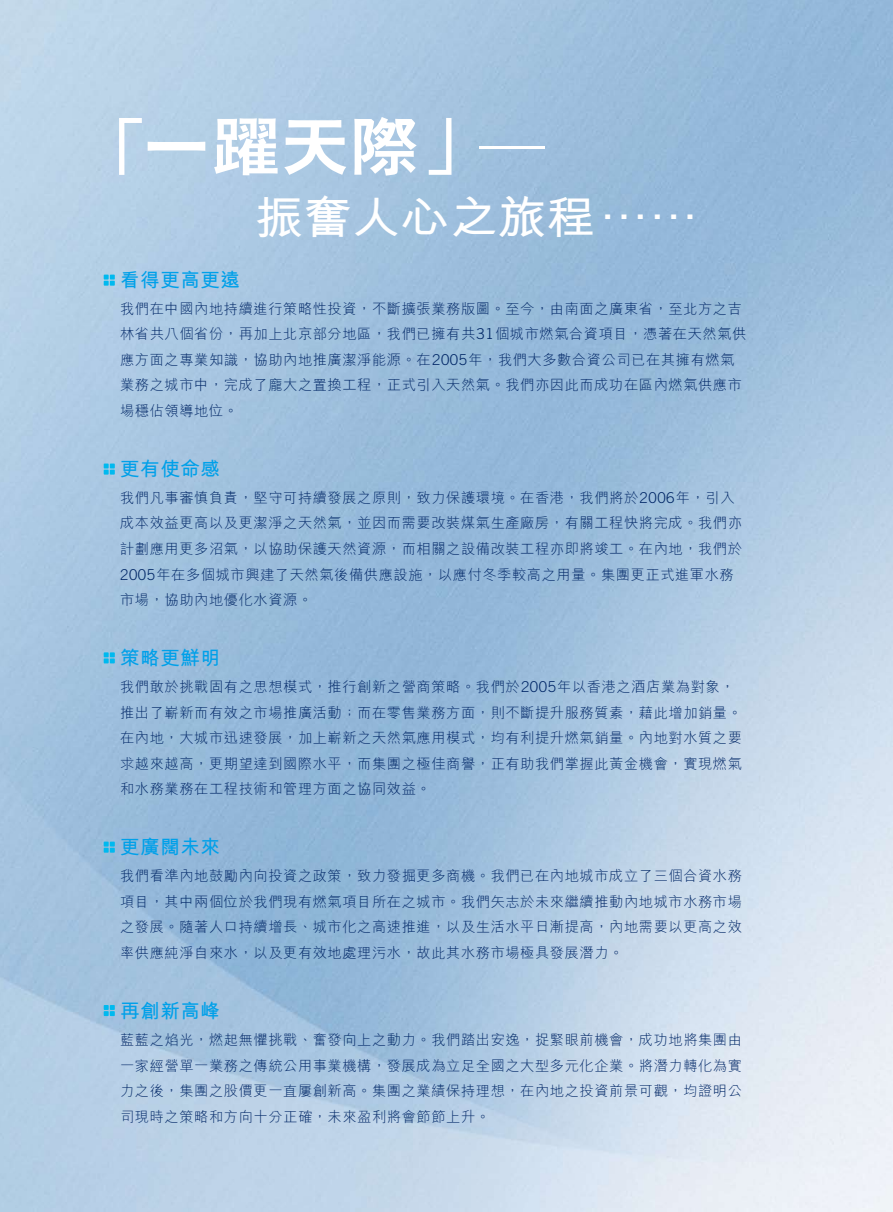
<style>
.page{position:relative;width:893px;height:1212px;background:#fff}
.page>*{position:absolute;margin:0;border:0;box-sizing:border-box;transform-origin:0 0}
.t1{font:800 63px "C Hei 2 HK";color:#fff;scale:1.08 1}
.t2{font:700 45px "M Hei HK";color:#fff;scale:1.08 1}
.t3{font:700 19.5px "M Hei HK";letter-spacing:.03em;color:#00a0e9}
.t4{font:300 14.25px/25.5px "M Hei HK";letter-spacing:.04em;color:#002666}
.s1{font-size:60px}
.s2{font-family:"Trade Gothic";font-size:15px}
</style>
<div class="page">
<img style="left:0;top:0;width:893px;height:1212px">
<svg style="left:104px;top:275px;width:11px;height:11px"></svg>
<svg style="left:104px;top:463px;width:11px;height:12px"></svg>
<svg style="left:104px;top:652px;width:11px;height:11px"></svg>
<svg style="left:104px;top:841px;width:11px;height:12px"></svg>
<svg style="left:104px;top:1005px;width:11px;height:11px"></svg>
<h1 class="t1" style="left:83px;top:105px;width:428px">「一躍天際」<span class="s1">—</span></h1>
<h2 class="t2" style="left:255px;top:185px;width:412px">振奮人心之旅程……</h2>
<h3 class="t3" style="left:120px;top:265px;width:121px">看得更高更遠</h3>
<p class="t4" style="left:120px;top:295px;width:628px">我們在中國內地持續進行策略性投資，不斷擴張業務版圖。至今，由南面之廣東省，至北方之吉林省共八個省份，再加上北京部分地區，我們已擁有共<span class="s2">31</span>個城市燃氣合資項目，憑著在天然氣供應方面之專業知識，協助內地推廣潔淨能源。在<span class="s2">2005</span>年，我們大多數合資公司已在其擁有燃氣業務之城市中，完成了龐大之置換工程，正式引入天然氣。我們亦因此而成功在區內燃氣供應市場穩佔領導地位。</p>
<h3 class="t3" style="left:120px;top:455px;width:101px">更有使命感</h3>
<p class="t4" style="left:120px;top:484px;width:623px">我們凡事審慎負責，堅守可持續發展之原則，致力保護環境。在香港，我們將於<span class="s2">2006</span>年，引入成本效益更高以及更潔淨之天然氣，並因而需要改裝煤氣生產廠房，有關工程快將完成。我們亦計劃應用更多沼氣，以協助保護天然資源，而相關之設備改裝工程亦即將竣工。在內地，我們於<span class="s2">2005</span>年在多個城市興建了天然氣後備供應設施，以應付冬季較高之用量。集團更正式進軍水務市場，協助內地優化水資源。</p>
<h3 class="t3" style="left:120px;top:644px;width:101px">策略更鮮明</h3>
<p class="t4" style="left:120px;top:674px;width:623px">我們敢於挑戰固有之思想模式，推行創新之營商策略。我們於<span class="s2">2005</span>年以香港之酒店業為對象，推出了嶄新而有效之市場推廣活動；而在零售業務方面，則不斷提升服務質素，藉此增加銷量。在內地，大城市迅速發展，加上嶄新之天然氣應用模式，均有利提升燃氣銷量。內地對水質之要求越來越高，更期望達到國際水平，而集團之極佳商譽，正有助我們掌握此黃金機會，實現燃氣和水務業務在工程技術和管理方面之協同效益。</p>
<h3 class="t3" style="left:120px;top:833px;width:101px">更廣闊未來</h3>
<p class="t4" style="left:120px;top:863px;width:623px;text-align:justify">我們看準內地鼓勵內向投資之政策，致力發掘更多商機。我們已在內地城市成立了三個合資水務項目，其中兩個位於我們現有燃氣項目所在之城市。我們矢志於未來繼續推動內地城市水務市場之發展。隨著人口持續增長、城市化之高速推進，以及生活水平日漸提高，內地需要以更高之效率供應純淨自來水，以及更有效地處理污水，故此其水務市場極具發展潛力。</p>
<h3 class="t3" style="left:120px;top:996px;width:101px">再創新高峰</h3>
<p class="t4" style="left:120px;top:1026px;width:623px;text-align:justify">藍藍之焰光，燃起無懼挑戰、奮發向上之動力。我們踏出安逸，捉緊眼前機會，成功地將集團由一家經營單一業務之傳統公用事業機構，發展成為立足全國之大型多元化企業。將潛力轉化為實力之後，集團之股價更一直屢創新高。集團之業績保持理想，在內地之投資前景可觀，均證明公司現時之策略和方向十分正確，未來盈利將會節節上升。</p>
</div>
